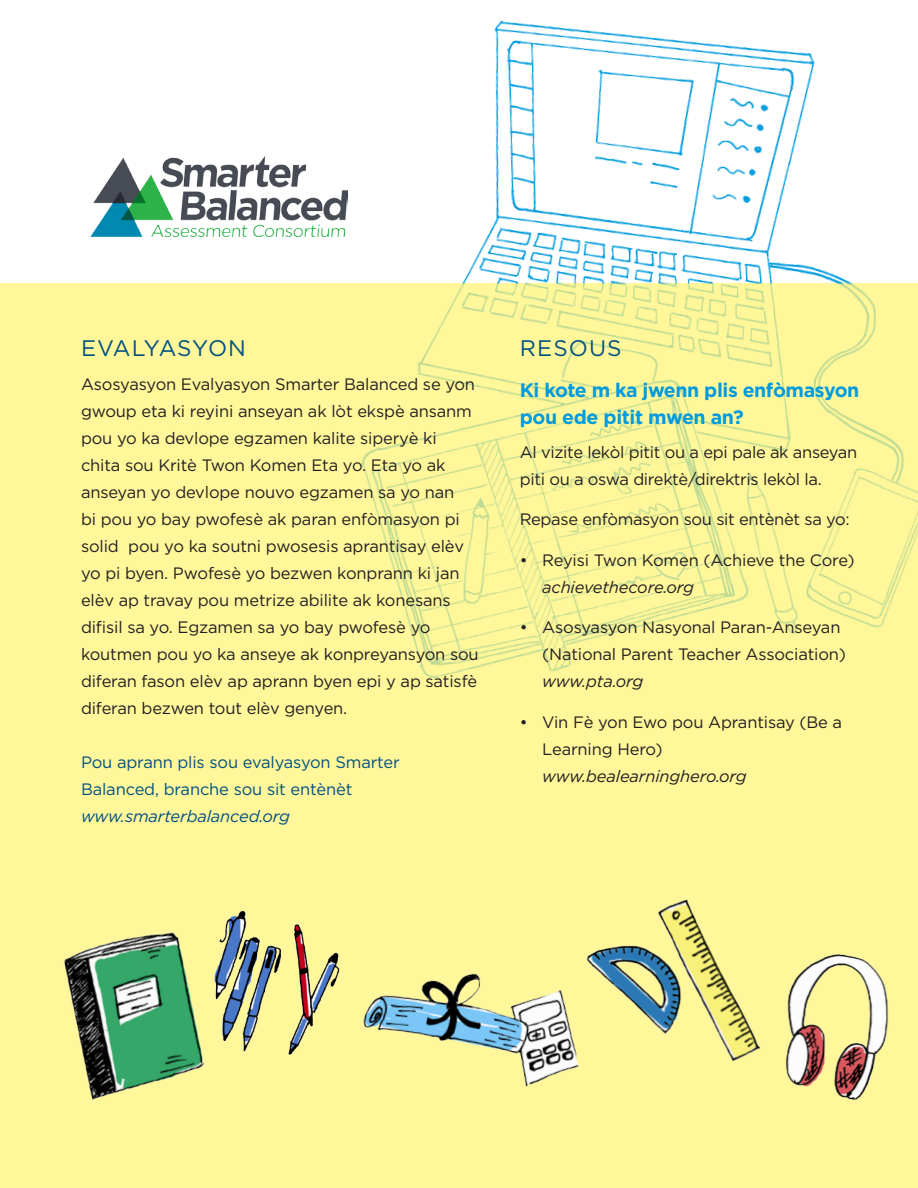
<style>
.page{position:relative;width:918px;height:1188px;background:#fff}
.page>*{position:absolute;margin:0;border:0;box-sizing:border-box;transform-origin:0 0}
.t1{font:22.5px "Gotham";letter-spacing:.02em;color:#005182}
.t2{font:22.5px "Gotham";letter-spacing:.05em;color:#005182}
.t3{font:700 19.5px/27px "Gotham";letter-spacing:-.02em;color:#009bde}
.t4{font:16.5px/27px "Gotham";letter-spacing:-.01em;color:#231f20}
.t5{font:16.5px/27px "Gotham";letter-spacing:-.01em;color:#005182}
.t6{font:italic 16.5px "Gotham";letter-spacing:-.01em;color:#005182}
.s1{font-style:italic}
</style>
<div class="page">
<div style="left:0;top:284px;width:918px;height:904px;background:#fff79a"></div>
<img style="left:64px;top:932px;width:139px;height:168px">
<img style="left:363px;top:973px;width:215px;height:114px">
<img style="left:91px;top:156px;width:256px;height:81px">
<img style="left:198px;top:911px;width:142px;height:155px">
<img style="left:578px;top:900px;width:310px;height:200px">
<img style="left:408px;top:20px;width:510px;height:264px">
<img style="left:361px;top:284px;width:557px;height:395px">
<p class="t1" style="left:81px;top:336px;width:167px">EVALYASYON</p>
<p class="t4" style="left:81px;top:370px;width:399px">Asosyasyon Evalyasyon Smarter Balanced se yon gwoup eta ki reyini anseyan ak lòt ekspè ansanm pou yo ka devlope egzamen kalite siperyè ki chita sou Kritè Twon Komen Eta yo. Eta yo ak anseyan yo devlope nouvo egzamen sa yo nan<br>bi pou yo bay pwofesè ak paran enfòmasyon pi solid pou yo ka soutni pwosesis aprantisay elèv yo pi byen. Pwofesè yo bezwen konprann ki jan elèv ap travay pou metrize abilite ak konesans difisil sa yo. Egzamen sa yo bay pwofesè yo koutmen pou yo ka anseye ak konpreyansyon sou diferan fason elèv ap aprann byen epi y ap satisfè diferan bezwen tout elèv genyen.</p>
<p class="t5" style="left:81px;top:748px;width:320px">Pou aprann plis sou evalyasyon Smarter<br>Balanced, branche sou sit entènèt</p>
<p class="t6" style="left:81px;top:807px;width:211px">www.smarterbalanced.org</p>
<p class="t2" style="left:520px;top:336px;width:103px">RESOUS</p>
<p class="t3" style="left:520px;top:376px;width:341px">Ki kote m ka jwenn plis enfòmasyon pou ede pitit mwen an?</p>
<p class="t4" style="left:520px;top:438px;width:339px">Al vizite lekòl pitit ou a epi pale ak anseyan piti ou a oswa direktè/direktris lekòl la.</p>
<p class="t4" style="left:520px;top:505px;width:331px">Repase enfòmasyon sou sit entènèt sa yo:</p>
<p class="t4" style="left:542px;top:546px;width:314px;text-indent:-22px">• Reyisi Twon Komen (Achieve the Core) <span class="s1">achievethecore.org</span></p>
<p class="t4" style="left:542px;top:613px;width:305px;text-indent:-22px">• Asosyasyon Nasyonal Paran-Anseyan (National Parent Teacher Association) <span class="s1">www.pta.org</span></p>
<p class="t4" style="left:542px;top:708px;width:301px;text-indent:-22px">• Vin Fè yon Ewo pou Aprantisay (Be a<br>Learning Hero) <span class="s1">www.bealearninghero.org</span></p>
</div>
